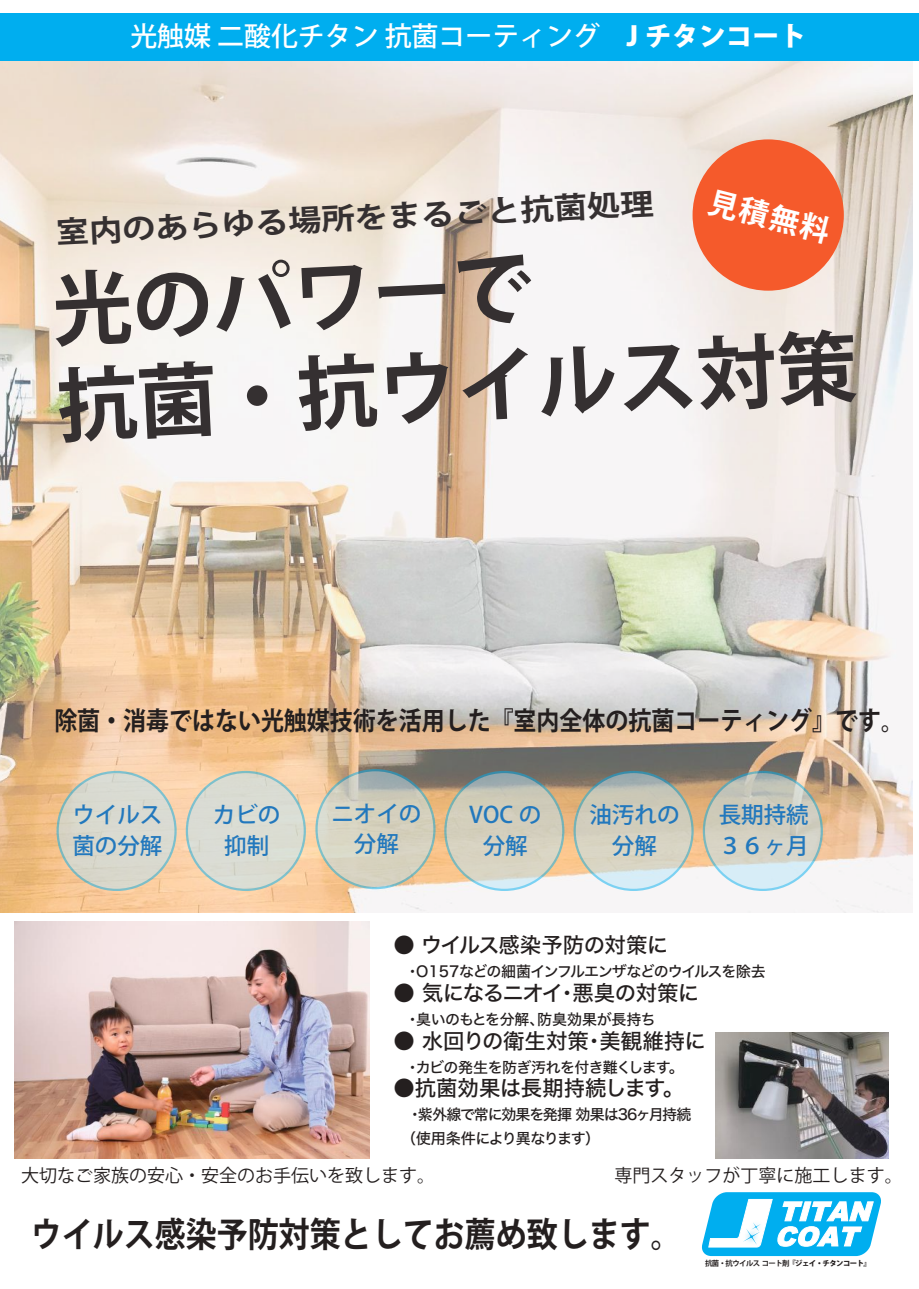
<style>
.page{position:relative;width:919px;height:1289px;background:#fff}
.page>*{position:absolute;margin:0;border:0;box-sizing:border-box;transform-origin:0 0}
.t1{font:700 80.1px/96.8px "Koz Go Pr 6 N";color:#353031}
.t2{font:700 34.5px "Koz Go Pr 6 N";color:#241f1f;scale:.9 1}
.t3{font:700 29.85px "Koz Go Pr 6 N";color:#fff}
.t4{font:700 29.55px "Koz Go Pr 6 N";color:#353031;scale:1.12 1}
.t5{font:500 26.85px "Koz Go Pr 6 N";color:#fff}
.t6{font:700 25.5px "Koz Go Pr 6 N";color:#241f1f;scale:.9 1}
.t7{font:500 22.5px/30.8px "Koz Go Pr 6 N";color:#2278bd;text-align:center}
.t8{font:21.45px "Hiragino Sans W5";color:#241f1f}
.t9{font:21.45px "Hiragino Sans W5";letter-spacing:-.025em;color:#241f1f}
.t10{font:18px "Koz Go Pr 6 N";color:#241f1f}
.t11{font:15px/24px "Hiragino Sans W5";letter-spacing:-.075em;color:#241f1f}
.t12{font:15px "Hiragino Sans W5";letter-spacing:-.07em;color:#241f1f}
.t13{font:15px "Hiragino Sans W5";letter-spacing:-.05em;color:#241f1f}
.t14{font:15px "Hiragino Sans W5";letter-spacing:-.025em;color:#241f1f}
.t15{font:800 7.35px "Koz Go Pr 6 N";letter-spacing:-.075em;color:#241f1f}
.s1{font-weight:800}
.s2{font-weight:700}
</style>
<div class="page">
<img style="left:0;top:62px;width:912px;height:850px">
<img style="left:715px;top:1032px;width:173px;height:125px">
<div style="left:0;top:13px;width:918px;height:47px;background:#00aeef"></div>
<div style="left:58px;top:772px;width:117px;height:117px;background:#d9d9cf;border-radius:50%"></div>
<div style="left:56px;top:770px;width:121px;height:121px;border:2px solid #00aeef;border-radius:50%"></div>
<svg style="left:316px;top:770px;width:118px;height:118px;fill:#d6d1bf"></svg>
<div style="left:315px;top:769px;width:120px;height:120px;border:2px solid #00aeef;border-radius:50%"></div>
<svg style="left:445px;top:772px;width:118px;height:117px;fill:#d4cfbd"></svg>
<div style="left:444px;top:770px;width:120px;height:121px;border:2px solid #00aeef;border-radius:50%"></div>
<div style="left:187px;top:772px;width:118px;height:117px;background:#dadcd3;border-radius:50%"></div>
<div style="left:186px;top:770px;width:120px;height:121px;border:2px solid #00aeef;border-radius:50%"></div>
<svg style="left:574px;top:772px;width:118px;height:117px;fill:#d2cebe"></svg>
<div style="left:573px;top:770px;width:120px;height:121px;border:2px solid #00aeef;border-radius:50%"></div>
<svg style="left:703px;top:772px;width:118px;height:117px;fill:#d2d0c2"></svg>
<div style="left:702px;top:770px;width:120px;height:121px;border:2px solid #00aeef;border-radius:50%"></div>
<div style="left:692px;top:139px;width:151px;height:152px;background:#f55a2b;border-radius:50%"></div>
<img style="left:707px;top:1255px;width:104px;height:2px">
<svg style="left:701px;top:1192px;width:180px;height:63px"></svg>
<img style="left:14px;top:921px;width:355px;height:236px">
<p class="t5" style="left:130px;top:21px;width:677px">光触媒 二酸化チタン 抗菌コーティング<span class="s1">　J チタンコート</span></p>
<h3 class="t4" style="left:55px;top:217px;width:535px;rotate:-3deg">室内のあらゆる場所をまるごと抗菌処理</h3>
<h3 class="t3" style="left:713px;top:185px;width:126px;rotate:14deg">見積無料</h3>
<h1 class="t1" style="left:50px;top:264px;width:802px;rotate:-3deg">光のパワーで<br>抗菌・抗ウイルス対策</h1>
<p class="t6" style="left:54px;top:706px;width:945px">除菌・消毒ではない光触媒技術を活用した『室内全体の抗菌コーティング』です。</p>
<p class="t7" style="left:72px;top:800px;width:92px;text-align:left">ウイルス菌の分解</p>
<p class="t7" style="left:331px;top:798px;width:91px">ニオイの分解</p>
<p class="t7" style="left:469px;top:800px;width:74px">VOC の分解</p>
<p class="t7" style="left:213px;top:800px;width:69px">カビの抑制</p>
<p class="t7" style="left:589px;top:800px;width:91px">油汚れの分解</p>
<p class="t7" style="left:718px;top:800px;width:91px;text-align:left">長期持続<br>３６ヶ月</p>
<p class="t9" style="left:393px;top:925px;width:276px">● ウイルス感染予防の対策に</p>
<p class="t12" style="left:394px;top:957px;width:373px">　・O157などの細菌インフルエンザなどのウイルスを除去</p>
<p class="t9" style="left:393px;top:973px;width:307px">● 気になるニオイ・悪臭の対策に</p>
<p class="t14" style="left:394px;top:1005px;width:263px">　・臭いのもとを分解、防臭効果が長持ち</p>
<p class="t8" style="left:393px;top:1021px;width:314px">● 水回りの衛生対策・美観維持に</p>
<p class="t13" style="left:394px;top:1053px;width:291px">　・カビの発生を防ぎ汚れを付き難くします。</p>
<p class="t8" style="left:393px;top:1069px;width:292px">●抗菌効果は長期持続します。</p>
<p class="t11" style="left:394px;top:1101px;width:299px;text-indent:14px">・紫外線で常に効果を発揮 効果は36ヶ月持続　（使用条件により異なります）</p>
<p class="t10" style="left:21px;top:1165px;width:415px">大切なご家族の安心・安全のお手伝いを致します。</p>
<p class="t10" style="left:614px;top:1165px;width:289px">専門スタッフが丁寧に施工します。</p>
<h2 class="t2" style="left:31px;top:1214px;width:725px">ウイルス感染予防対策としてお薦め致します。</h2>
<p class="t15" style="left:705px;top:1258px;width:170px"><span class="s2">抗菌・抗ウイルス コート剤</span> 『ジェイ・チタンコート』　</p>
</div>
